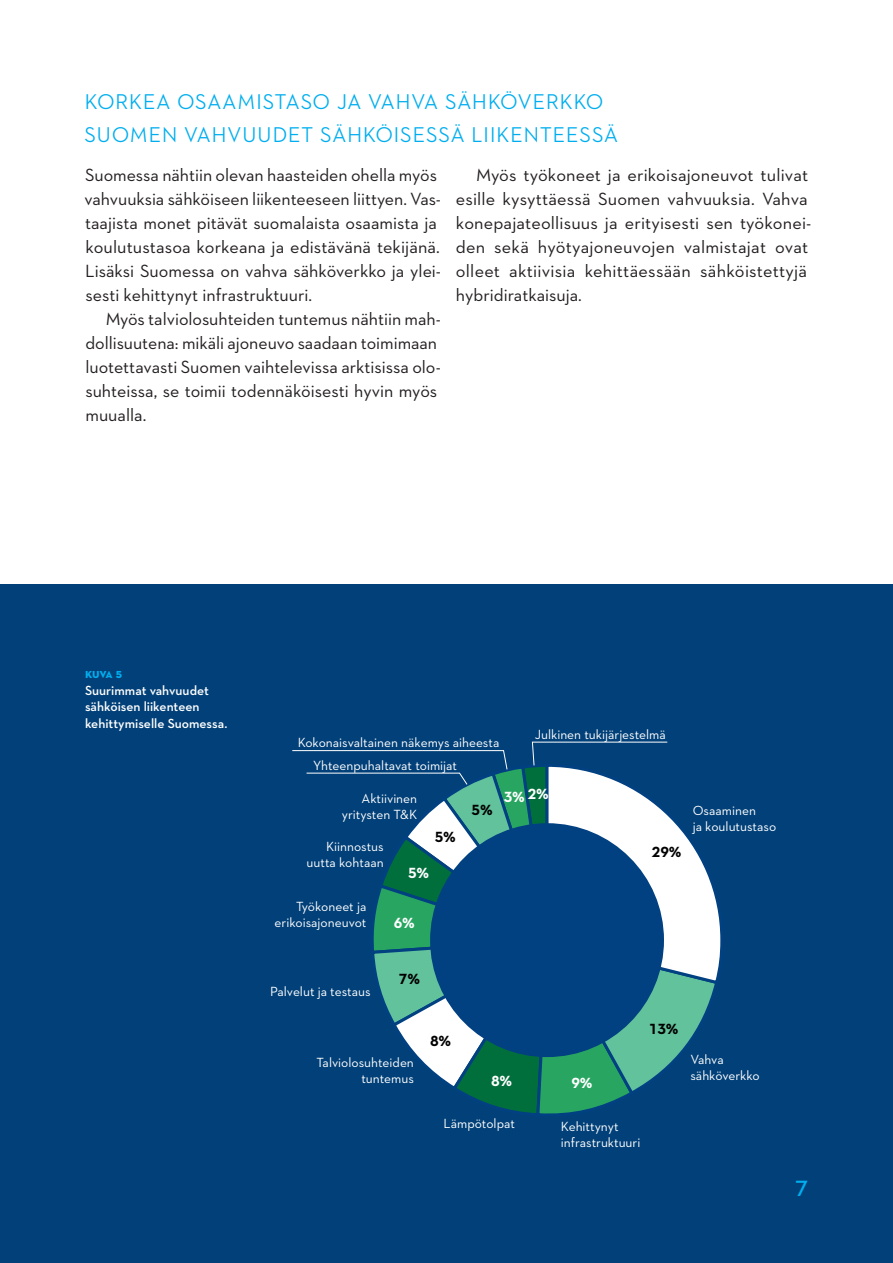
<style>
.page{position:relative;width:893px;height:1263px;background:#fff}
.page>*{position:absolute;margin:0;border:0;box-sizing:border-box;transform-origin:0 0}
.t1{font:600 22.5px "Neutraface 2 Text";color:#00aeef}
.t2{font:500 21.75px/33px "Neutraface 2 Display";letter-spacing:.05em;color:#00aeef}
.t3{font:18px/24px "Neutraface 2 Text";color:#231f20}
.t4{font:700 15px "Neutraface 2 Text";color:#000001}
.t5{font:700 15px "Neutraface 2 Text";color:#fff}
.t6{font:13.5px/16.2px "Neutraface 2 Text";color:#fff;text-align:right}
.t7{font:600 13.5px/16.5px "Neutraface 2 Text";color:#fff}
.t8{font:700 13.5px "Neutraface 2 Text";color:#00aeef}
</style>
<div class="page">
<div style="left:0;top:584px;width:893px;height:679px;background:#014078"></div>
<svg style="left:292px;top:741px;width:429px;height:373px"></svg>
<p class="t2" style="left:84px;top:85px;width:535px">KORKEA OSAAMISTASO JA VAHVA SÄHKÖVERKKO<br>SUOMEN VAHVUUDET SÄHKÖISESSÄ LIIKENTEESSÄ</p>
<p class="t3" style="left:85px;top:163px;width:358px">Suomessa nähtiin olevan haasteiden ohella myös vahvuuksia sähköiseen liikenteeseen liittyen. Vas&shy;taajista monet pitävät suomalaista osaamista ja koulutustasoa korkeana ja edistävänä tekijänä.<br>Lisäksi Suomessa on vahva sähköverkko ja ylei&shy;sesti kehittynyt infrastruktuuri.</p>
<p class="t3" style="left:85px;top:307px;width:357px;text-indent:20px">Myös talviolosuhteiden tuntemus nähtiin mah&shy;dollisuutena: mikäli ajoneuvo saadaan toimimaan luotettavasti Suomen vaihtelevissa arktisissa olo&shy;suhteissa, se toimii todennäköisesti hyvin myös muualla.</p>
<p class="t3" style="left:456px;top:163px;width:357px;text-indent:20px">Myös työkoneet ja erikoisajoneuvot tulivat esille kysyttäessä Suomen vahvuuksia. Vahva konepajateollisuus ja erityisesti sen työkonei&shy;den sekä hyötyajoneuvojen valmistajat ovat olleet aktiivisia kehittäessään sähköistettyjä hybridiratkaisuja.</p>
<p class="t8" style="left:85px;top:665px;width:39px">Kuva 5</p>
<p class="t7" style="left:85px;top:682px;width:144px">Suurimmat vahvuudet sähköisen liikenteen kehittymiselle Suomessa.</p>
<p class="t6" style="left:298px;top:734px;width:203px">Kokonaisvaltainen näkemys aiheesta</p>
<p class="t6" style="left:313px;top:757px;width:145px">Yhteenpuhaltavat toimijat</p>
<p class="t6" style="left:535px;top:726px;width:133px">Julkinen tukijärjestelmä</p>
<p class="t6" style="left:342px;top:790px;width:77px">Aktiivinen yritysten T&amp;K</p>
<p class="t6" style="left:307px;top:838px;width:79px">Kiinnostus uutta kohtaan</p>
<p class="t6" style="left:275px;top:898px;width:93px">Työkoneet ja erikoisajoneuvot</p>
<p class="t4" style="left:435px;top:827px;width:22px">5%</p>
<p class="t5" style="left:408px;top:863px;width:22px">5%</p>
<p class="t5" style="left:394px;top:914px;width:22px">6%</p>
<p class="t4" style="left:472px;top:801px;width:22px">5%</p>
<p class="t5" style="left:504px;top:786px;width:46px">3% 2%</p>
<p class="t4" style="left:652px;top:843px;width:31px">29%</p>
<p class="t6" style="left:693px;top:802px;width:85px;text-align:left">Osaaminen<br>ja koulutustaso</p>
<p class="t6" style="left:270px;top:983px;width:102px">Palvelut ja testaus</p>
<p class="t4" style="left:399px;top:969px;width:22px">7%</p>
<p class="t6" style="left:317px;top:1054px;width:99px">Talviolosuhteiden tuntemus</p>
<p class="t4" style="left:430px;top:1031px;width:22px">8%</p>
<p class="t5" style="left:491px;top:1071px;width:22px">8%</p>
<p class="t5" style="left:571px;top:1073px;width:22px">9%</p>
<p class="t4" style="left:649px;top:1019px;width:31px">13%</p>
<p class="t6" style="left:444px;top:1115px;width:73px">Lämpötolpat</p>
<p class="t6" style="left:561px;top:1118px;width:81px;text-align:left">Kehittynyt infrastruktuuri</p>
<p class="t6" style="left:690px;top:1051px;width:71px;text-align:left">Vahva sähköverkko</p>
<p class="t1" style="left:795px;top:1174px;width:14px">7</p>
</div>
